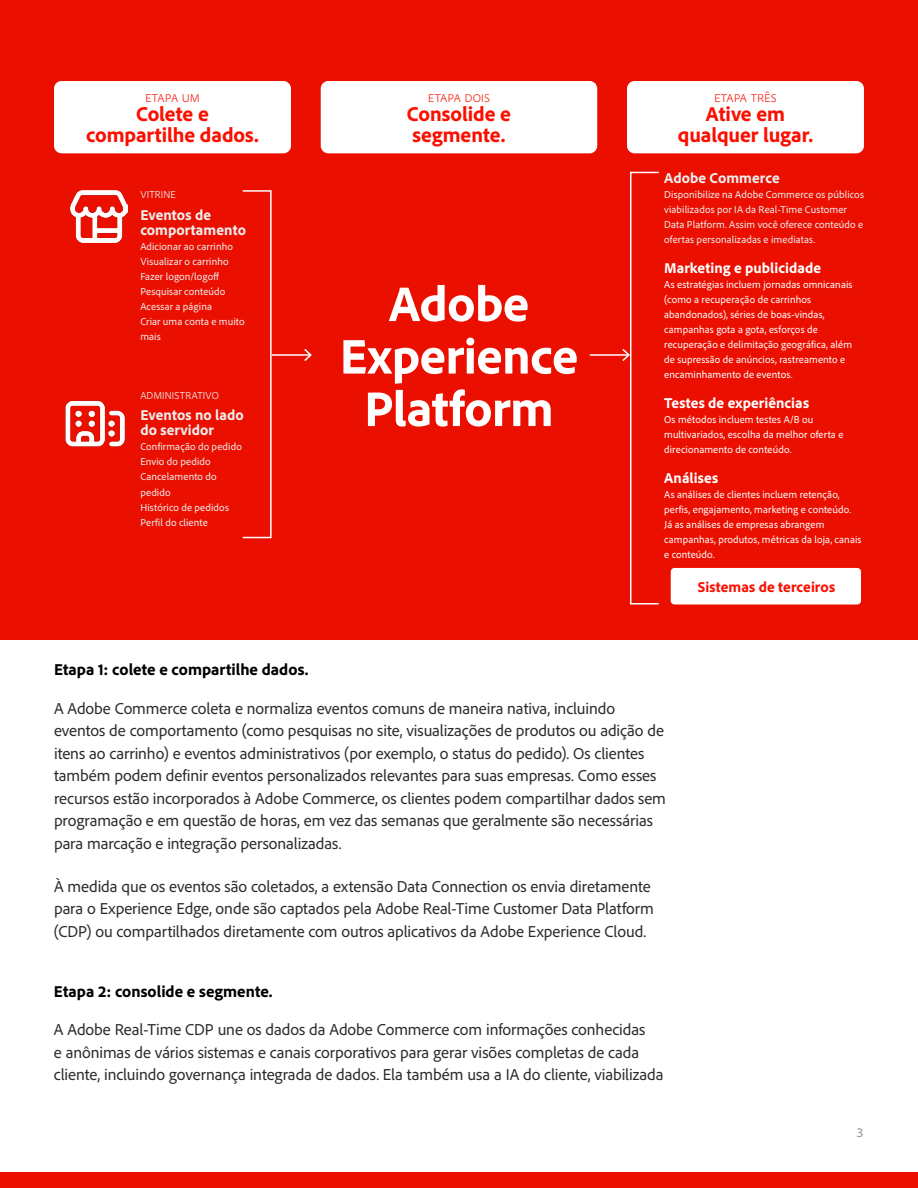
<style>
.page{position:relative;width:918px;height:1188px;background:#fff}
.page>*{position:absolute;margin:0;border:0;box-sizing:border-box;transform-origin:0 0}
.t1{font:800 51px/52.5px "Adobe Clean";letter-spacing:-.005em;color:#fff;text-align:center}
.t2{font:800 21px/21px "Adobe Clean";letter-spacing:-.005em;color:#fa0f00;text-align:center}
.t3{font:16.5px/22.5px "Adobe Clean";letter-spacing:-.005em;color:#2c2c2c}
.t4{font:800 16.5px "Adobe Clean";color:#000}
.t5{font:800 15px/15px "Adobe Clean";letter-spacing:.005em;color:#eee}
.t6{font:800 15px "Adobe Clean";letter-spacing:.005em;color:#fff}
.t7{font:300 15px "Adobe Clean";letter-spacing:-.005em;color:#fa0f00}
.t8{font:800 15px "Adobe Clean";letter-spacing:.005em;color:#fa0f00}
.t9{font:13.5px "Adobe Clean";color:#949598}
.t10{font:10.5px/15px "Adobe Clean";letter-spacing:.015em;color:#fff}
.t11{font:10.5px/15px "Adobe Clean";letter-spacing:.01em;color:#eee}
.t12{font:300 10.5px "Adobe Clean";letter-spacing:.015em;color:#eee}
</style>
<div class="page">
<div style="left:0;top:0;width:918px;height:639px;background:#eb0f00"></div>
<div style="left:54px;top:81px;width:237px;height:72px;background:#fff;border-radius:8px"></div>
<div style="left:321px;top:81px;width:276px;height:72px;background:#fff;border-radius:8px"></div>
<div style="left:627px;top:81px;width:237px;height:72px;background:#fff;border-radius:8px"></div>
<div style="left:0;top:1173px;width:918px;height:15px;background:#eb1000"></div>
<img style="left:65px;top:400px;width:60px;height:47px">
<img style="left:70px;top:190px;width:58px;height:53px">
<div style="left:242px;top:190px;width:30px;height:348px;border:2px solid #fff"></div>
<div style="left:671px;top:568px;width:190px;height:37px;background:#fff;border-radius:4px"></div>
<div style="left:630px;top:172px;width:30px;height:432px;border:2px solid #fff"></div>
<hr style="left:272px;top:354px;width:39px;height:2px;background:#fff">
<svg style="left:303px;top:349px;width:9px;height:12px"></svg>
<hr style="left:590px;top:354px;width:39px;height:2px;background:#fff">
<svg style="left:621px;top:347px;width:10px;height:16px"></svg>
<p class="t7" style="left:145px;top:87px;width:56px">etapa um</p>
<p class="t2" style="left:86px;top:103px;width:174px">Colete e compartilhe dados.</p>
<p class="t12" style="left:140px;top:188px;width:37px">VITRINE</p>
<p class="t5" style="left:140px;top:206px;width:107px">Eventos de comportamento</p>
<p class="t11" style="left:140px;top:238px;width:106px">Adicionar ao carrinho<br>Visualizar o carrinho<br>Fazer logon/logoff<br>Pesquisar conteúdo<br>Acessar a página<br>Criar uma conta e muito mais</p>
<p class="t12" style="left:140px;top:389px;width:80px">ADMINISTRATIVO</p>
<p class="t5" style="left:140px;top:407px;width:105px">Eventos no lado do servidor</p>
<p class="t11" style="left:140px;top:439px;width:103px">Confirmação do pedido<br>Envio do pedido<br>Cancelamento do pedido<br>Histórico de pedidos<br>Perfil do cliente</p>
<p class="t7" style="left:428px;top:87px;width:64px">etapa dois</p>
<p class="t2" style="left:407px;top:103px;width:106px;text-align:left">Consolide e segmente.</p>
<h1 class="t1" style="left:340px;top:276px;width:240px">Adobe<br>Experience<br>Platform</h1>
<p class="t7" style="left:714px;top:87px;width:64px">etapa três</p>
<p class="t2" style="left:678px;top:103px;width:137px">Ative em qualquer lugar.</p>
<p class="t5" style="left:664px;top:170px;width:117px">Adobe Commerce</p>
<p class="t11" style="left:664px;top:186px;width:201px">Disponibilize na Adobe Commerce os públicos viabilizados por IA da Real-Time Customer Data Platform. Assim você oferece conteúdo e ofertas personalizadas e imediatas.</p>
<p class="t6" style="left:664px;top:258px;width:158px">Marketing e publicidade</p>
<p class="t10" style="left:664px;top:276px;width:190px">As estratégias incluem jornadas omnicanais (como a recuperação de carrinhos abandonados), séries de boas-vindas, campanhas gota a gota, esforços de recuperação e delimitação geográfica, além de supressão de anúncios, rastreamento e encaminhamento de eventos.</p>
<p class="t6" style="left:664px;top:393px;width:146px">Testes de experiências</p>
<p class="t10" style="left:664px;top:411px;width:181px">Os métodos incluem testes A/B ou multivariados, escolha da melhor oferta e direcionamento de conteúdo.</p>
<p class="t6" style="left:664px;top:468px;width:56px">Análises</p>
<p class="t10" style="left:664px;top:486px;width:199px">As análises de clientes incluem retenção, perfis, engajamento, marketing e conteúdo.<br>Já as análises de empresas abrangem campanhas, produtos, métricas da loja, canais e conteúdo.</p>
<p class="t8" style="left:698px;top:577px;width:139px">Sistemas de terceiros</p>
<p class="t4" style="left:54px;top:659px;width:256px">Etapa 1: colete e compartilhe dados.</p>
<p class="t3" style="left:54px;top:697px;width:614px">A Adobe Commerce coleta e normaliza eventos comuns de maneira nativa, incluindo eventos de comportamento (como pesquisas no site, visualizações de produtos ou adição de itens ao carrinho) e eventos administrativos (por exemplo, o status do pedido). Os clientes também podem definir eventos personalizados relevantes para suas empresas. Como esses recursos estão incorporados à Adobe Commerce, os clientes podem compartilhar dados sem programação e em questão de horas, em vez das semanas que geralmente são necessárias para marcação e integração personalizadas.</p>
<p class="t3" style="left:54px;top:874px;width:602px">À medida que os eventos são coletados, a extensão Data Connection os envia diretamente para o Experience Edge, onde são captados pela Adobe Real-Time Customer Data Platform (CDP) ou compartilhados diretamente com outros aplicativos da Adobe Experience Cloud.</p>
<p class="t4" style="left:54px;top:980px;width:220px">Etapa 2: consolide e segmente.</p>
<p class="t3" style="left:54px;top:1018px;width:611px">A Adobe Real-Time CDP une os dados da Adobe Commerce com informações conhecidas<br>e anônimas de vários sistemas e canais corporativos para gerar visões completas de cada cliente, incluindo governança integrada de dados. Ela também usa a IA do cliente, viabilizada</p>
<p class="t9" style="left:857px;top:1124px;width:8px">3</p>
</div>
